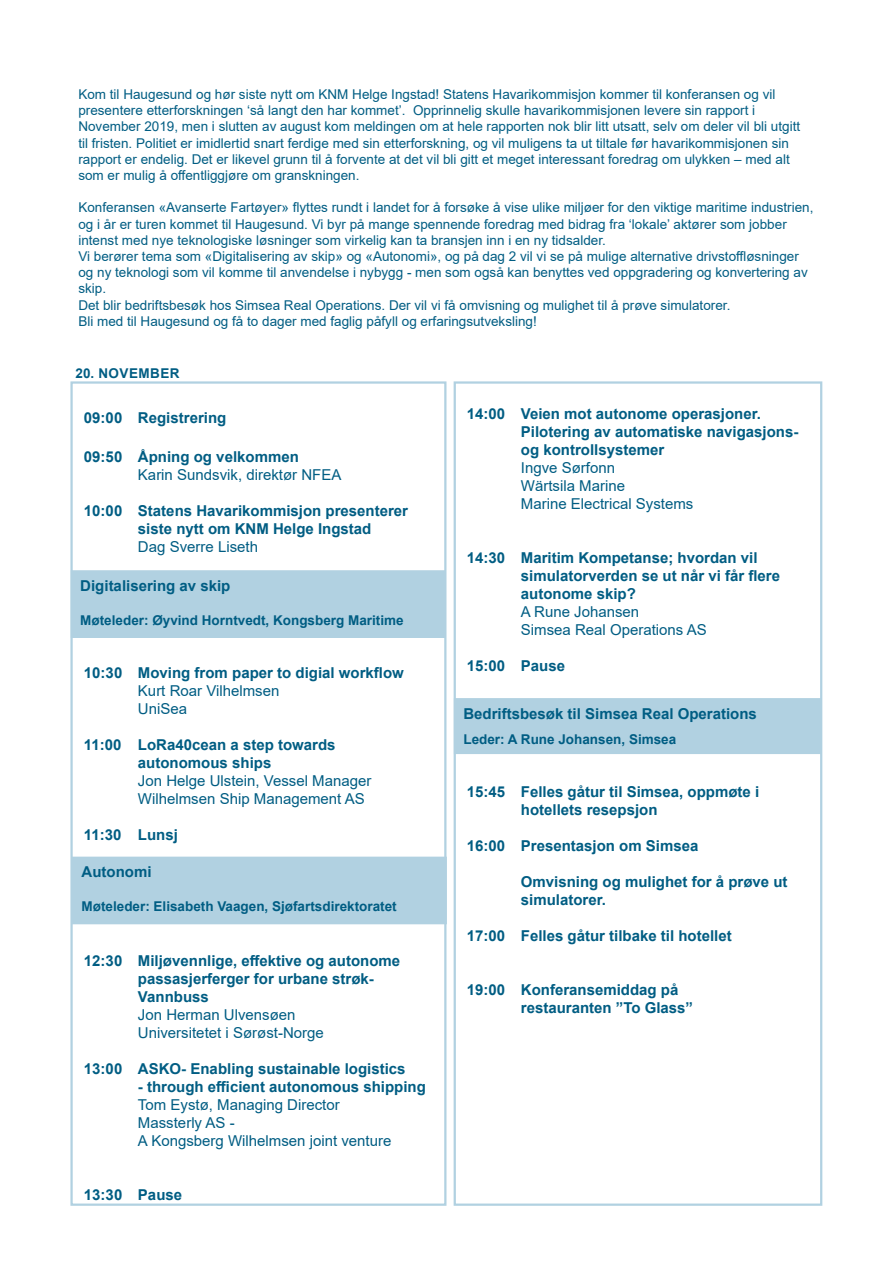
<style>
.page{position:relative;width:893px;height:1263px;background:#fff}
.page>*{position:absolute;margin:0;border:0;box-sizing:border-box;transform-origin:0 0}
.t1{font:700 15px/18px "Arial";color:#005d83}
.t2{font:15px/18px "Arial";color:#005d83}
.t3{font:13.5px/16.2px "Arial";color:#005d83}
.t4{font:700 13.5px "Arial";color:#005d83}
.t5{font:700 13.5px "Arial";letter-spacing:.035em;color:#005d83}
.s1{font-weight:700}
</style>
<div class="page">
<div style="left:70px;top:381px;width:376px;height:825px;border:2px solid #b1d1e1"></div>
<div style="left:454px;top:381px;width:368px;height:825px;border:2px solid #b1d1e1"></div>
<div style="left:71px;top:570px;width:374px;height:68px;background:#b1d1e1"></div>
<div style="left:72px;top:571px;width:373px;height:66px;border:1px solid #b1d1e1"></div>
<div style="left:454px;top:698px;width:367px;height:56px;background:#b1d1e1"></div>
<div style="left:455px;top:699px;width:365px;height:54px;border:1px solid #b1d1e1"></div>
<div style="left:72px;top:857px;width:375px;height:67px;background:#b1d1e1"></div>
<div style="left:73px;top:857px;width:373px;height:66px;border:1px solid #b1d1e1"></div>
<p class="t3" style="left:78px;top:86px;width:698px">Kom til Haugesund og hør siste nytt om KNM Helge Ingstad! Statens Havarikommisjon kommer til konferansen og vil</p>
<p class="t3" style="left:78px;top:102px;width:678px">presentere etterforskningen ‘så langt den har kommet’. Opprinnelig skulle havarikommisjonen levere sin rapport i</p>
<p class="t3" style="left:78px;top:119px;width:723px">November 2019, men i slutten av august kom meldingen om at hele rapporten nok blir litt utsatt, selv om deler vil bli utgitt til fristen. Politiet er imidlertid snart ferdige med sin etterforskning, og vil muligens ta ut tiltale før havarikommisjonen sin rapport er endelig. Det er likevel grunn til å forvente at det vil bli gitt et meget interessant foredrag om ulykken – med alt som er mulig å offentliggjøre om granskningen.</p>
<p class="t3" style="left:78px;top:200px;width:737px">Konferansen «Avanserte Fartøyer» flyttes rundt i landet for å forsøke å vise ulike miljøer for den viktige maritime industrien, og i år er turen kommet til Haugesund. Vi byr på mange spennende foredrag med bidrag fra ‘lokale’ aktører som jobber intenst med nye teknologiske løsninger som virkelig kan ta bransjen inn i en ny tidsalder.</p>
<p class="t3" style="left:78px;top:248px;width:731px">Vi berører tema som «Digitalisering av skip» og «Autonomi», og på dag 2 vil vi se på mulige alternative drivstoffløsninger og ny teknologi som vil komme til anvendelse i nybygg - men som også kan benyttes ved oppgradering og konvertering av skip.</p>
<p class="t3" style="left:78px;top:297px;width:654px">Det blir bedriftsbesøk hos Simsea Real Operations. Der vil vi få omvisning og mulighet til å prøve simulatorer.</p>
<p class="t3" style="left:78px;top:313px;width:460px">Bli med til Haugesund og få to dager med faglig påfyll og erfaringsutveksling!</p>
<p class="t5" style="left:76px;top:364px;width:106px">20. NOVEMBER</p>
<p class="t1" style="left:84px;top:409px;width:144px">09:00 Registrering</p>
<p class="t2" style="left:138px;top:448px;width:205px;text-indent:-54px"><span class="s1">09:50 Åpning og velkommen<br></span>Karin Sundsvik, direktør NFEA</p>
<p class="t1" style="left:84px;top:502px;width:326px">10:00 Statens Havarikommisjon presenterer</p>
<p class="t1" style="left:138px;top:520px;width:235px">siste nytt om KNM Helge Ingstad</p>
<p class="t2" style="left:138px;top:538px;width:122px">Dag Sverre Liseth</p>
<p class="t1" style="left:80px;top:577px;width:152px">Digitalisering av skip</p>
<p class="t4" style="left:80px;top:611px;width:325px">Møteleder: Øyvind Horntvedt, Kongsberg Maritime</p>
<p class="t1" style="left:84px;top:664px;width:321px">10:30 Moving from paper to digial workflow</p>
<p class="t2" style="left:138px;top:682px;width:143px">Kurt Roar Vilhelmsen</p>
<p class="t2" style="left:138px;top:700px;width:51px">UniSea</p>
<p class="t1" style="left:138px;top:736px;width:199px;text-indent:-54px">11:00 LoRa40cean a step towards autonomous ships</p>
<p class="t2" style="left:138px;top:772px;width:235px">Jon Helge Ulstein, Vessel Manager<br>Wilhelmsen Ship Management AS</p>
<p class="t1" style="left:84px;top:826px;width:96px">11:30 Lunsj</p>
<p class="t1" style="left:82px;top:863px;width:71px">Autonomi</p>
<p class="t4" style="left:82px;top:897px;width:317px">Møteleder: Elisabeth Vaagen, Sjøfartsdirektoratet</p>
<p class="t1" style="left:138px;top:952px;width:264px;text-indent:-54px">12:30 Miljøvennlige, effektive og autonome passasjerferger for urbane strøk-<br>Vannbuss</p>
<p class="t2" style="left:138px;top:1006px;width:187px">Jon Herman Ulvensøen<br>Universitetet i Sørøst-Norge</p>
<p class="t1" style="left:84px;top:1060px;width:323px">13:00 ASKO- Enabling sustainable logistics</p>
<p class="t1" style="left:138px;top:1078px;width:289px">- through efficient autonomous shipping</p>
<p class="t2" style="left:138px;top:1096px;width:203px">Tom Eystø, Managing Director</p>
<p class="t2" style="left:138px;top:1114px;width:255px">Massterly AS -<br>A Kongsberg Wilhelmsen joint venture</p>
<p class="t1" style="left:84px;top:1186px;width:100px">13:30 Pause</p>
<p class="t1" style="left:521px;top:405px;width:279px;text-indent:-54px">14:00 Veien mot autonome operasjoner.<br>Pilotering av automatiske navigasjons-</p>
<p class="t1" style="left:521px;top:441px;width:145px">og kontrollsystemer</p>
<p class="t2" style="left:521px;top:459px;width:96px">Ingve Sørfonn</p>
<p class="t2" style="left:521px;top:477px;width:174px">Wärtsila Marine<br>Marine Electrical Systems</p>
<p class="t1" style="left:521px;top:549px;width:261px;text-indent:-54px">14:30 Maritim Kompetanse; hvordan vil simulatorverden se ut når vi får flere autonome skip?</p>
<p class="t2" style="left:521px;top:603px;width:120px">A Rune Johansen</p>
<p class="t2" style="left:521px;top:621px;width:187px">Simsea Real Operations AS</p>
<p class="t1" style="left:467px;top:657px;width:100px">15:00 Pause</p>
<p class="t1" style="left:463px;top:704px;width:295px">Bedriftsbesøk til Simsea Real Operations</p>
<p class="t4" style="left:463px;top:730px;width:214px">Leder: A Rune Johansen, Simsea</p>
<p class="t1" style="left:467px;top:783px;width:294px">15:45 Felles gåtur til Simsea, oppmøte i</p>
<p class="t1" style="left:521px;top:801px;width:138px">hotellets resepsjon</p>
<p class="t1" style="left:467px;top:837px;width:233px">16:00 Presentasjon om Simsea</p>
<p class="t1" style="left:521px;top:873px;width:268px">Omvisning og mulighet for å prøve ut</p>
<p class="t1" style="left:521px;top:891px;width:87px">simulatorer.</p>
<p class="t1" style="left:467px;top:927px;width:266px">17:00 Felles gåtur tilbake til hotellet</p>
<p class="t1" style="left:521px;top:981px;width:174px;text-indent:-54px">19:00 Konferansemiddag på restauranten ”To Glass”</p>
</div>
